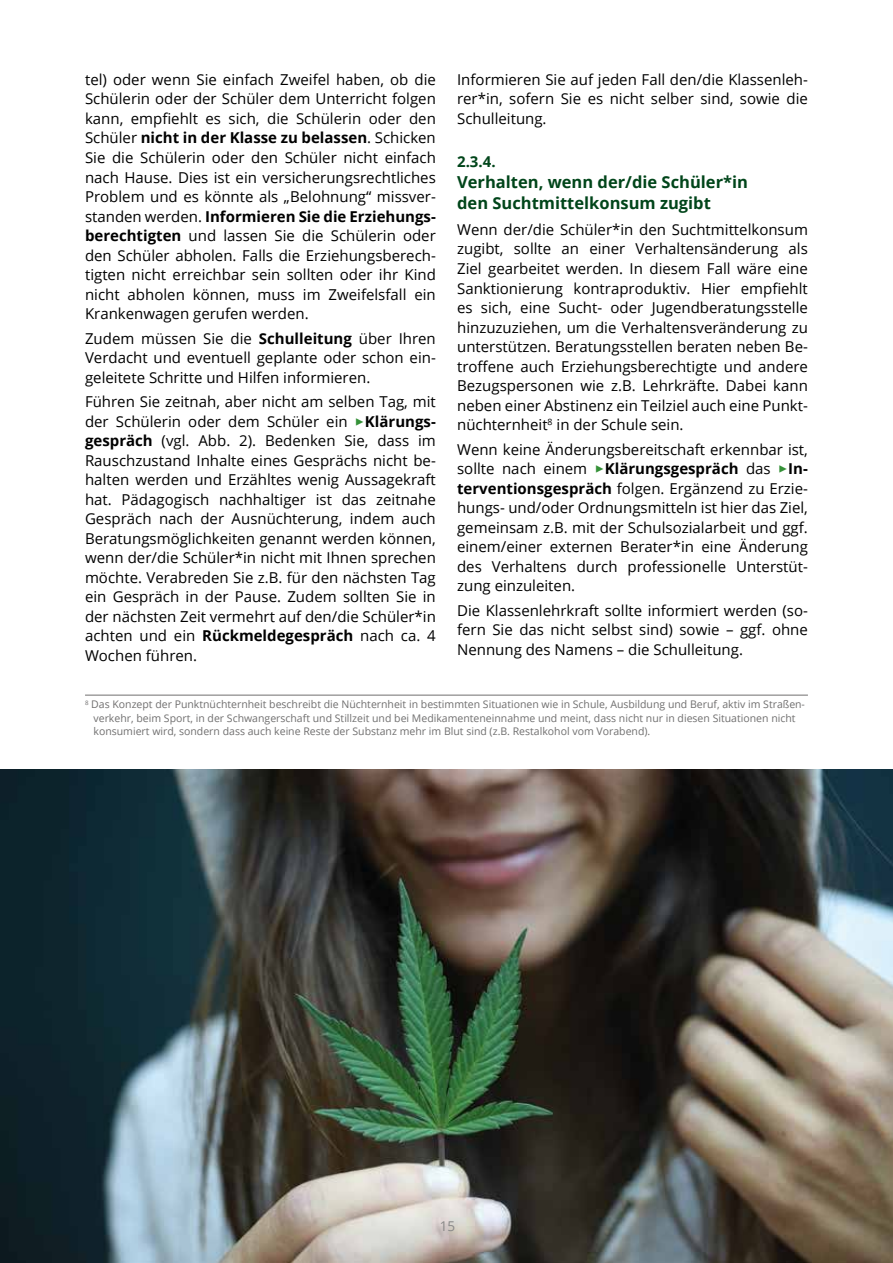
<style>
.page{position:relative;width:893px;height:1263px;background:#fff}
.page>*{position:absolute;margin:0;border:0;box-sizing:border-box;transform-origin:0 0}
.t1{font:700 16.5px/21px "Open Sans";color:#00451a}
.t2{font:15px/19.5px "Open Sans";color:#000;text-align:justify}
.t3{font:700 15px "Open Sans";color:#00451a}
.t4{font:13.5px "Open Sans";color:#898888}
.t5{font:10.5px/13.5px "Open Sans";color:#706f6f}
.s1{font-weight:700}
.s2{color:#359138}
</style>
<div class="page">
<hr style="left:85px;top:695px;width:723px;height:1px;background:#706f6f">
<img style="left:0;top:770px;width:893px;height:493px">
<p class="t2" style="left:85px;top:69px;width:352px">tel) oder wenn Sie einfach Zweifel haben, ob die Schülerin oder der Schüler dem Unterricht folgen kann, empfiehlt es sich, die Schülerin oder den Schüler <span class="s1">nicht in der Klasse zu belassen</span>. Schicken Sie die Schülerin oder den Schüler nicht einfach nach Hause. Dies ist ein versicherungsrechtliches Problem und es könnte als „Belohnung“ missver&shy;standen werden. <span class="s1">Informieren Sie die Erziehungs&shy;berechtigten</span> und lassen Sie die Schülerin oder den Schüler abholen. Falls die Erziehungsberech&shy;tigten nicht erreichbar sein sollten oder ihr Kind nicht abholen können, muss im Zweifelsfall ein Krankenwagen gerufen werden.</p>
<p class="t2" style="left:85px;top:328px;width:352px">Zudem müssen Sie die <span class="s1">Schulleitung</span> über Ihren Verdacht und eventuell geplante oder schon ein&shy;geleitete Schritte und Hilfen informieren.</p>
<p class="t2" style="left:85px;top:392px;width:352px">Führen Sie zeitnah, aber nicht am selben Tag, mit der Schülerin oder dem Schüler ein <span class="s2">✓</span><span class="s1">Klärungs&shy;gespräch</span> (vgl. Abb. 2). Bedenken Sie, dass im Rauschzustand Inhalte eines Gesprächs nicht be&shy;halten werden und Erzähltes wenig Aussagekraft hat. Pädagogisch nachhaltiger ist das zeitnahe Gespräch nach der Ausnüchterung, indem auch Beratungsmöglichkeiten genannt werden können, wenn der/die Schüler*in nicht mit Ihnen sprechen möchte. Verabreden Sie z.B. für den nächsten Tag ein Gespräch in der Pause. Zudem sollten Sie in der nächsten Zeit vermehrt auf den/die Schüler*in achten und ein <span class="s1">Rückmeldegespräch</span> nach ca. 4<br>Wochen führen.</p>
<p class="t2" style="left:457px;top:69px;width:352px">Informieren Sie auf jeden Fall den/die Klassenleh&shy;rer*in, sofern Sie es nicht selber sind, sowie die Schulleitung.</p>
<p class="t3" style="left:457px;top:151px;width:40px">2.3.4.</p>
<p class="t1" style="left:457px;top:171px;width:292px">Verhalten, wenn der/die Schüler*in den Suchtmittelkonsum zugibt</p>
<p class="t2" style="left:457px;top:219px;width:352px">Wenn der/die Schüler*in den Suchtmittelkonsum zugibt, sollte an einer Verhaltensänderung als Ziel gearbeitet werden. In diesem Fall wäre eine Sanktionierung kontraproduktiv. Hier empfiehlt es sich, eine Sucht- oder Jugendberatungsstelle hinzuzuziehen, um die Verhaltensveränderung zu unterstützen. Beratungsstellen beraten neben Be&shy;troffene auch Erziehungsberechtigte und andere Bezugspersonen wie z.B. Lehrkräfte. Dabei kann neben einer Abstinenz ein Teilziel auch eine Punkt&shy;nüchternheit<sup>8</sup> in der Schule sein.</p>
<p class="t2" style="left:457px;top:439px;width:352px">Wenn keine Änderungsbereitschaft erkennbar ist, sollte nach einem <span class="s2">✓</span><span class="s1">Klärungsgespräch</span> das <span class="s2">✓</span><span class="s1">In&shy;terventionsgespräch</span> folgen. Ergänzend zu Erzie&shy;hungs- und/oder Ordnungsmitteln ist hier das Ziel, gemeinsam z.B. mit der Schulsozialarbeit und ggf. einem/einer externen Berater*in eine Änderung des Verhaltens durch professionelle Unterstüt&shy;zung einzuleiten.</p>
<p class="t2" style="left:457px;top:600px;width:352px">Die Klassenlehrkraft sollte informiert werden (so&shy;fern Sie das nicht selbst sind) sowie – ggf. ohne Nennung des Namens – die Schulleitung.</p>
<p class="t5" style="left:94px;top:697px;width:713px;text-indent:-8px"><sup>8</sup> Das Konzept der Punktnüchternheit beschreibt die Nüchternheit in bestimmten Situationen wie in Schule, Ausbildung und Beruf, aktiv im Straßen&shy;verkehr, beim Sport, in der Schwangerschaft und Stillzeit und bei Medikamenteneinnahme und meint, dass nicht nur in diesen Situationen nicht konsumiert wird, sondern dass auch keine Reste der Substanz mehr im Blut sind (z.B. Restalkohol vom Vorabend).</p>
<p class="t4" style="left:440px;top:1216px;width:17px">15</p>
</div>
